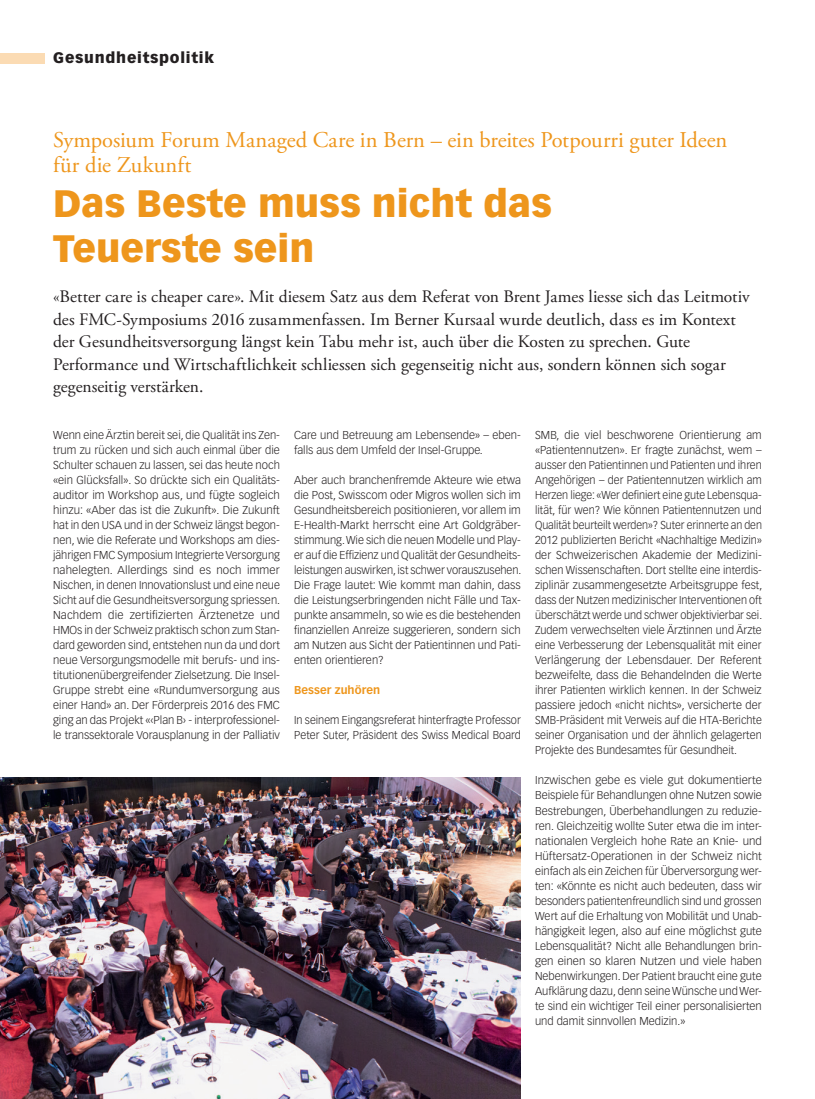
<style>
.page{position:relative;width:815px;height:1099px;background:#fff}
.page>*{position:absolute;margin:0;border:0;box-sizing:border-box;transform-origin:0 0}
.t1{font:900 37.5px/45px "Vectora LT Std";color:#ee961c}
.t2{font:22.5px/25px "Adobe Garamond Pro";color:#ee961c}
.t3{font:17.5px/22.5px "Adobe Garamond Pro";color:#231f20}
.t4{font:900 15px "Vectora LT Std";letter-spacing:.05em;color:#231f20}
.t5{font:300 11.25px/15px "Vectora LT Std";color:#231f20;text-align:justify}
.t6{font:700 11.25px "Vectora LT Std";letter-spacing:.005em;color:#ee961c}
</style>
<div class="page">
<div style="left:0;top:53px;width:45px;height:10px;background:#fbdbb3"></div>
<img style="left:0;top:777px;width:521px;height:321px">
<h3 class="t4" style="left:53px;top:49px;width:162px">Gesundheitspolitik</h3>
<h2 class="t2" style="left:53px;top:128px;width:676px">Symposium Forum Managed Care in Bern – ein breites Potpourri guter Ideen für die Zukunft</h2>
<h1 class="t1" style="left:53px;top:180px;width:500px">Das Beste muss nicht das<br>Teuerste sein</h1>
<p class="t3" style="left:53px;top:286px;width:698px">«Better care is cheaper care». Mit diesem Satz aus dem Referat von Brent James liesse sich das Leitmotiv des FMC-Symposiums 2016 zusammenfassen. Im Berner Kursaal wurde deutlich, dass es im Kontext der Gesundheitsversorgung längst kein Tabu mehr ist, auch über die Kosten zu sprechen. Gute Performance und Wirtschaftlichkeit schliessen sich gegenseitig nicht aus, sondern können sich sogar gegenseitig verstärken.</p>
<p class="t5" style="left:53px;top:428px;width:228px">Wenn eine Ärztin bereit sei, die Qualität ins Zen&shy;trum zu rücken und sich auch einmal über die Schulter schauen zu lassen, sei das heute noch «ein Glücksfall». So drückte sich ein Qualitäts&shy;auditor im Workshop aus, und fügte sogleich hinzu: «Aber das ist die Zukunft». Die Zukunft hat in den USA und in der Schweiz längst begon&shy;nen, wie die Referate und Workshops am dies&shy;jährigen FMC Symposium Integrierte Versorgung nahelegten. Allerdings sind es noch immer Nischen, in denen Innovationslust und eine neue Sicht auf die Gesundheitsversorgung spriessen.<br>Nachdem die zertifizierten Ärztenetze und HMOs in der Schweiz praktisch schon zum Stan&shy;dard geworden sind, entstehen nun da und dort neue Versorgungsmodelle mit berufs- und ins&shy;titutionenübergreifender Zielsetzung. Die Insel-Gruppe strebt eine «Rundumversorgung aus einer Hand» an. Der Förderpreis 2016 des FMC ging an das Projekt «‹Plan B› - interprofessionel&shy;le transsektorale Vorausplanung in der Palliativ</p>
<p class="t5" style="left:294px;top:428px;width:228px">Care und Betreuung am Lebensende» – eben&shy;falls aus dem Umfeld der Insel-Gruppe.</p>
<p class="t5" style="left:535px;top:428px;width:229px">SMB, die viel beschworene Orientierung am «Patientennutzen». Er fragte zunächst, wem – ausser den Patientinnen und Patienten und ihren Angehörigen – der Patientennutzen wirklich am Herzen liege: «Wer definiert eine gute Lebensqua&shy;lität, für wen? Wie können Patientennutzen und Qualität beurteilt werden»? Suter erinnerte an den 2012 publizierten Bericht «Nachhaltige Medizin» der Schweizerischen Akademie der Medizini&shy;schen Wissenschaften. Dort stellte eine interdis&shy;ziplinär zusammengesetzte Arbeitsgruppe fest, dass der Nutzen medizinischer Interventionen oft überschätzt werde und schwer objektivierbar sei.<br>Zudem verwechselten viele Ärztinnen und Ärzte eine Verbesserung der Lebensqualität mit einer Verlängerung der Lebensdauer. Der Referent bezweifelte, dass die Behandelnden die Werte ihrer Patienten wirklich kennen. In der Schweiz passiere jedoch «nicht nichts», versicherte der SMB-Präsident mit Verweis auf die HTA-Berichte seiner Organisation und der ähnlich gelagerten Projekte des Bundesamtes für Gesundheit.</p>
<p class="t5" style="left:535px;top:773px;width:228px">Inzwischen gebe es viele gut dokumentierte Beispiele für Behandlungen ohne Nutzen sowie Bestrebungen, Überbehandlungen zu reduzie&shy;ren. Gleichzeitig wollte Suter etwa die im inter&shy;nationalen Vergleich hohe Rate an Knie- und Hüftersatz-Operationen in der Schweiz nicht einfach als ein Zeichen für Überversorgung wer&shy;ten: «Könnte es nicht auch bedeuten, dass wir besonders patientenfreundlich sind und grossen Wert auf die Erhaltung von Mobilität und Unab&shy;hängigkeit legen, also auf eine möglichst gute Lebensqualität? Nicht alle Behandlungen brin&shy;gen einen so klaren Nutzen und viele haben Nebenwirkungen. Der Patient braucht eine gute Aufklärung dazu, denn seine Wünsche und Wer&shy;te sind ein wichtiger Teil einer personalisierten und damit sinnvollen Medizin.»</p>
<p class="t5" style="left:294px;top:473px;width:229px">Aber auch branchenfremde Akteure wie etwa die Post, Swisscom oder Migros wollen sich im Gesundheitsbereich positionieren, vor allem im E-Health-Markt herrscht eine Art Goldgräber&shy;stimmung. Wie sich die neuen Modelle und Play&shy;er auf die Effizienz und Qualität der Gesundheits&shy;leistungen auswirken, ist schwer vorauszusehen.<br>Die Frage lautet: Wie kommt man dahin, dass die Leistungserbringenden nicht Fälle und Tax&shy;punkte ansammeln, so wie es die bestehenden finanziellen Anreize suggerieren, sondern sich am Nutzen aus Sicht der Patientinnen und Pati&shy;enten orientieren?</p>
<p class="t6" style="left:294px;top:683px;width:88px">Besser zuhören</p>
<p class="t5" style="left:294px;top:713px;width:228px">In seinem Eingangsreferat hinterfragte Professor<br>Peter Suter, Präsident des Swiss Medical Board</p>
</div>
